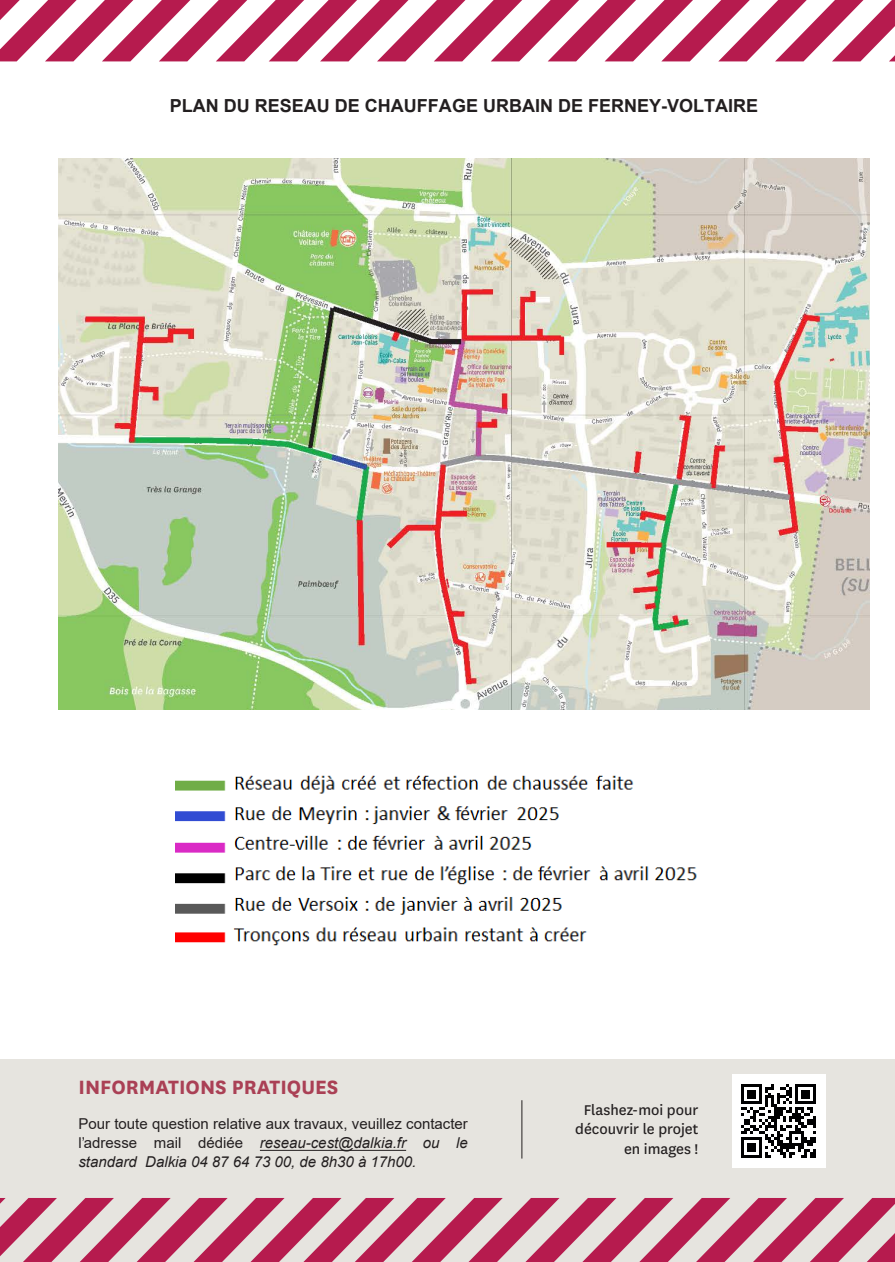
<style>
.page{position:relative;width:895px;height:1262px;background:#fff}
.page>*{position:absolute;margin:0;border:0;box-sizing:border-box;transform-origin:0 0}
.t1{font:700 22.5px "National";color:#aa4055}
.t2{font:700 18px "Arial";color:#231f20}
.t3{font:16.5px/19.8px "National";color:#231f20;text-align:right}
.t4{font:15px/18.8px "Arial";color:#231f20;text-align:justify}
.s1{font-style:italic}
</style>
<div class="page">
<div style="left:0;top:1059px;width:894px;height:203px;background:#e6e4df"></div>
<div style="left:731px;top:1074px;width:94px;height:93px;background:#fff"></div>
<svg style="left:741px;top:1084px;width:75px;height:74px"></svg>
<hr style="left:741px;top:1155px;width:21px;height:3px;background:#000001">
<div style="left:747px;top:1143px;width:9px;height:9px;background:#000001"></div>
<hr style="left:521px;top:1100px;width:1px;height:58px;background:#231f20">
<svg style="left:0;top:0;width:895px;height:61px"></svg>
<svg style="left:0;top:1198px;width:895px;height:64px"></svg>
<img style="left:59px;top:158px;width:810px;height:551px">
<hr style="left:260px;top:1150px;width:146px;height:1px;background:#231f20">
<img style="left:175px;top:775px;width:522px;height:171px">
<p class="t2" style="left:170px;top:93px;width:590px">PLAN DU RESEAU DE CHAUFFAGE URBAIN DE FERNEY-VOLTAIRE</p>
<p class="t1" style="left:78px;top:1071px;width:261px">INFORMATIONS PRATIQUES</p>
<p class="t4" style="left:78px;top:1114px;width:391px">Pour toute question relative aux travaux, veuillez contacter l’adresse mail dédiée <span class="s1">reseau-cest@dalkia.fr ou le standard</span> <span class="s1">Dalkia 04 87 64 73 00, de 8h30 à 17h00.</span></p>
<p class="t3" style="left:575px;top:1099px;width:125px">Flashez-moi pour découvrir le projet en images !</p>
</div>
